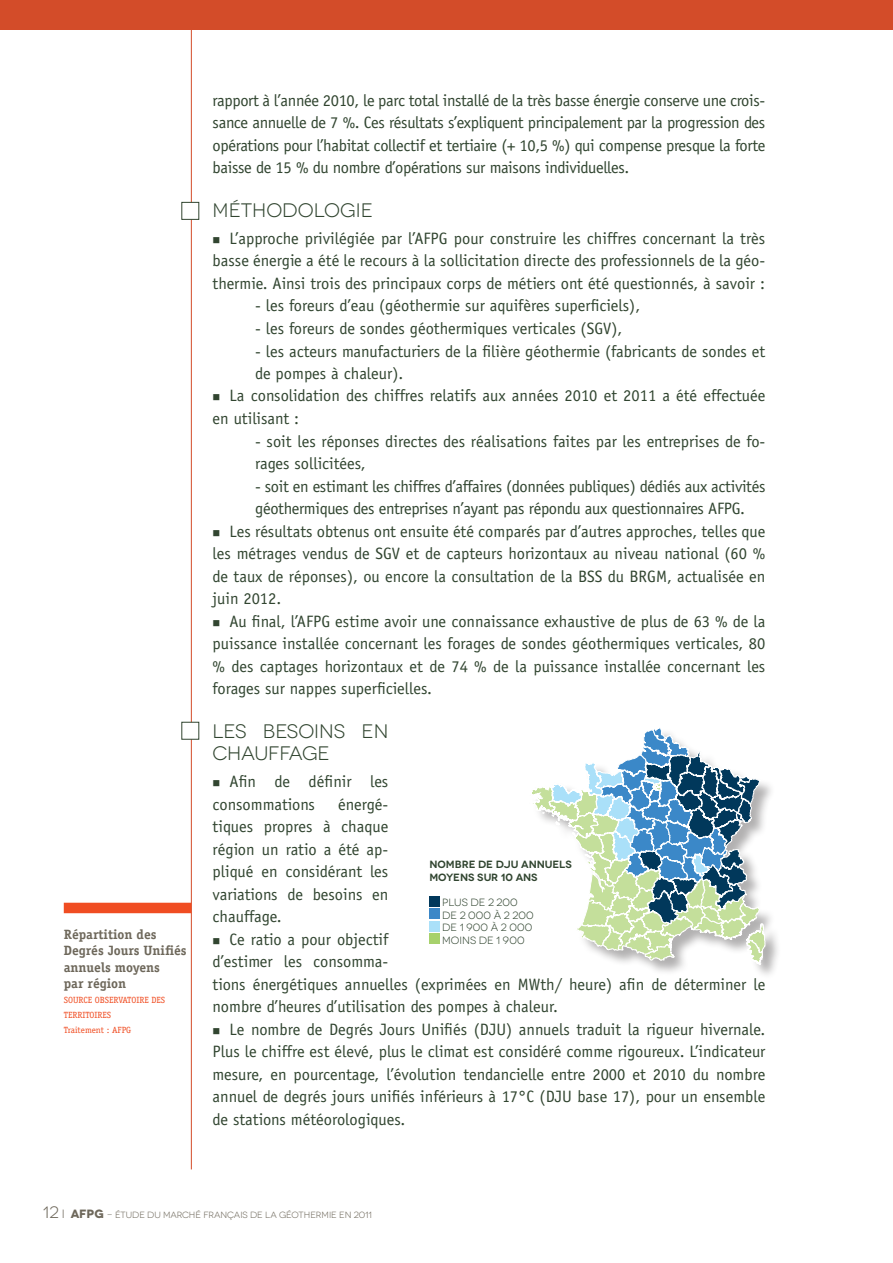
<style>
.page{position:relative;width:893px;height:1263px;background:#fff}
.page>*{position:absolute;margin:0;border:0;box-sizing:border-box;transform-origin:0 0}
.t1{font:19.5px/22.5px "Novecentowide";color:#314530}
.t2{font:16.5px/22.5px "Officina Sans";color:#314530;text-align:justify}
.t3{font:16.5px "Officina Sans";letter-spacing:-.02em;color:#314530}
.t4{font:700 13.5px/16.5px "Officina Serif";color:#6e685b}
.t5{font:10.5px/12.6px "Novecentowide";color:#314530}
.t6{font:600 10.5px/12.6px "Novecentowide";color:#314530}
.t7{font:9px "Novecentowide";color:#6e685b}
.t8{font:9px/15px "Officina Serif";color:#f04d22}
.s1{font-size:16.5px}
.s2{font-size:12px}
.s3{font-weight:700;font-size:12px}
</style>
<div class="page">
<div style="left:0;top:0;width:893px;height:30px;background:#d34c29"></div>
<hr style="left:191px;top:17px;width:1px;height:1152px;background:#d34c29">
<div style="left:64px;top:903px;width:127px;height:10px;background:#f04d22"></div>
<div style="left:531px;top:728px;width:251px;height:252px;background:#231f20;opacity:.35"></div>
<svg style="left:531px;top:728px;width:234px;height:237px"></svg>
<div style="left:429px;top:896px;width:11px;height:10px;background:#01385b"></div>
<div style="left:429px;top:908px;width:11px;height:11px;background:#3b87c7"></div>
<div style="left:429px;top:921px;width:11px;height:10px;background:#aae0f9"></div>
<div style="left:429px;top:934px;width:11px;height:10px;background:#a7d16c"></div>
<div style="left:181px;top:202px;width:18px;height:18px;background:#fff;border:1px solid #314530"></div>
<div style="left:181px;top:722px;width:18px;height:18px;background:#fff;border:1px solid #314530"></div>
<p class="t4" style="left:64px;top:926px;width:124px">Répartition des<br>Degrés Jours Unifiés annuels moyens<br>par région</p>
<p class="t8" style="left:64px;top:993px;width:103px">SOURCE OBSERVATOIRE DES<br>TERRITOIRES<br>Traitement : AFPG</p>
<p class="t2" style="left:213px;top:89px;width:554px">rapport à l’année 2010, le parc total installé de la très basse énergie conserve une crois&shy;sance annuelle de 7 %. Ces résultats s’expliquent principalement par la progression des opérations pour l’habitat collectif et tertiaire (+ 10,5 %) qui compense presque la forte baisse de 15 % du nombre d’opérations sur maisons individuelles.</p>
<p class="t1" style="left:213px;top:199px;width:162px">MÉTHODOLOGIE</p>
<p class="t2" style="left:213px;top:227px;width:554px;text-indent:17px">L’approche privilégiée par l’AFPG pour construire les chiffres concernant la très basse énergie a été le recours à la sollicitation directe des professionnels de la géo&shy;thermie. Ainsi trois des principaux corps de métiers ont été questionnés, à savoir :</p>
<p class="t2" style="left:255px;top:295px;width:387px">- les foreurs d’eau (géothermie sur aquifères superficiels),</p>
<p class="t2" style="left:255px;top:317px;width:369px">- les foreurs de sondes géothermiques verticales (SGV),</p>
<p class="t2" style="left:255px;top:340px;width:512px">- les acteurs manufacturiers de la filière géothermie (fabricants de sondes et</p>
<p class="t2" style="left:255px;top:362px;width:150px">de pompes à chaleur).</p>
<p class="t2" style="left:230px;top:385px;width:537px">La consolidation des chiffres relatifs aux années 2010 et 2011 a été effectuée</p>
<p class="t2" style="left:213px;top:407px;width:88px">en utilisant :</p>
<p class="t2" style="left:255px;top:430px;width:512px">- soit les réponses directes des réalisations faites par les entreprises de fo&shy;rages sollicitées,</p>
<p class="t3" style="left:255px;top:476px;width:512px">- soit en estimant les chiffres d’affaires (données publiques) dédiés aux activités</p>
<p class="t3" style="left:255px;top:499px;width:491px">géothermiques des entreprises n’ayant pas répondu aux questionnaires AFPG.</p>
<p class="t2" style="left:230px;top:520px;width:537px">Les résultats obtenus ont ensuite été comparés par d’autres approches, telles que</p>
<p class="t2" style="left:213px;top:542px;width:554px">les métrages vendus de SGV et de capteurs horizontaux au niveau national (60 %</p>
<p class="t2" style="left:213px;top:565px;width:554px">de taux de réponses), ou encore la consultation de la BSS du BRGM, actualisée en</p>
<p class="t2" style="left:213px;top:587px;width:70px">juin 2012.</p>
<p class="t2" style="left:230px;top:610px;width:537px">Au final, l’AFPG estime avoir une connaissance exhaustive de plus de 63 % de la</p>
<p class="t2" style="left:213px;top:632px;width:554px">puissance installée concernant les forages de sondes géothermiques verticales, 80</p>
<p class="t2" style="left:213px;top:655px;width:554px">% des captages horizontaux et de 74 % de la puissance installée concernant les</p>
<p class="t2" style="left:213px;top:677px;width:221px">forages sur nappes superficielles.</p>
<p class="t1" style="left:213px;top:720px;width:177px">LES BESOINS EN<br>CHAUFFAGE</p>
<p class="t2" style="left:213px;top:770px;width:177px;text-indent:17px">Afin de définir les consommations</p>
<p class="t2" style="left:213px;top:793px;width:177px;text-indent:126px">énergé&shy;tiques propres à chaque région un ratio a été ap&shy;pliqué en considérant les variations de besoins en chauffage.</p>
<p class="t2" style="left:213px;top:928px;width:554px;text-align:left;text-indent:17px">Ce ratio a pour objectif<br>d’estimer les consomma-<br>tions énergétiques annuelles (exprimées en MWth/ heure) afin de déterminer le nombre d’heures d’utilisation des pompes à chaleur.</p>
<p class="t2" style="left:213px;top:1018px;width:554px;text-indent:17px">Le nombre de Degrés Jours Unifiés (DJU) annuels traduit la rigueur hivernale.<br>Plus le chiffre est élevé, plus le climat est considéré comme rigoureux. L’indicateur mesure, en pourcentage, l’évolution tendancielle entre 2000 et 2010 du nombre annuel de degrés jours unifiés inférieurs à 17°C (DJU base 17), pour un ensemble de stations météorologiques.</p>
<p class="t6" style="left:429px;top:858px;width:144px">NOMBRE DE DJU ANNUELS<br>MOYENS SUR 10 ANS</p>
<p class="t5" style="left:442px;top:896px;width:93px">PLUS DE 2 200<br>DE 2 000 À 2 200<br>DE 1 900 À 2 000<br>MOINS DE 1 900</p>
<p class="t7" style="left:43px;top:1210px;width:85px"><span class="s1">12</span> <span class="s2">I</span> <span class="s3">AFPG</span> - ÉTUDE</p>
<p class="t7" style="left:147px;top:1210px;width:170px">DU MARCHÉ FRANÇAIS DE LA GÉOTHERMIE</p>
<p class="t7" style="left:339px;top:1210px;width:35px">EN 2011</p>
</div>
